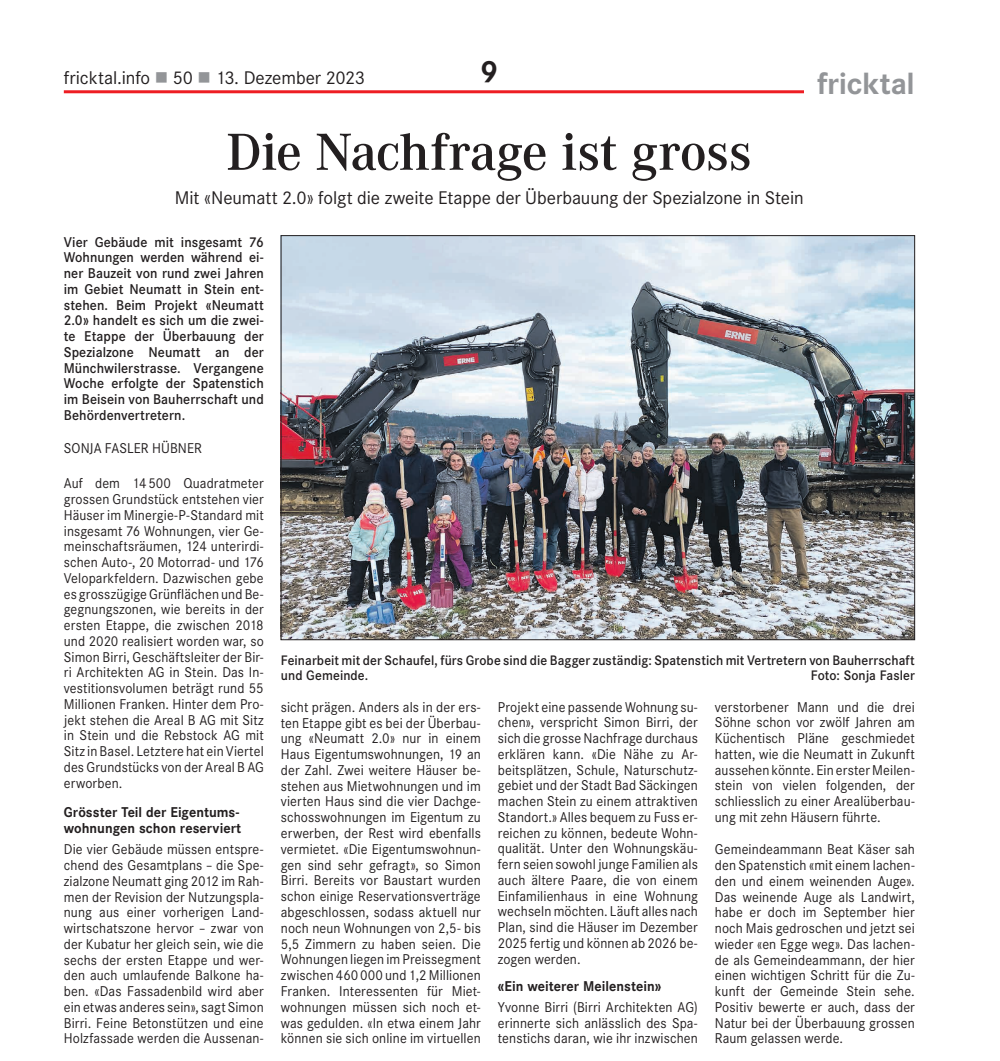
<style>
.page{position:relative;width:1000px;height:1061px;background:#fff}
.page>*{position:absolute;margin:0;border:0;box-sizing:border-box;transform-origin:0 0}
.t1{font:500 51px "Corporate A";letter-spacing:-.015em;color:#231f20}
.t2{font:700 30px "Corporate S";letter-spacing:-.01em;color:#939598}
.t3{font:700 30px "Corporate S";color:#231f20}
.t4{font:18px "Corporate S";letter-spacing:-.005em;color:#231f20}
.t5{font:13.95px/15.8px "Corporate S";letter-spacing:.005em;color:#231f20;text-align:justify;scale:.95 1}
.t6{font:500 13.95px/15.8px "Corporate S";letter-spacing:.005em;color:#231f20;text-align:justify;scale:.95 1}
.t7{font:700 13.95px/15.8px "Corporate S";letter-spacing:.005em;color:#231f20;scale:.95 1}
.t8{font:500 13.5px/15px "Corporate S";letter-spacing:.005em;color:#231f20;scale:.95 1}
.s1{color:#939598}
</style>
<div class="page">
<hr style="left:64px;top:90px;width:797px;height:3px;background:#ee1d23">
<div style="left:804px;top:72px;width:110px;height:22px;background:#fff"></div>
<img style="left:283px;top:237px;width:629px;height:401px">
<p class="t4" style="left:64px;top:67px;width:302px">fricktal.info <span class="s1">■</span> 50 <span class="s1">■</span> 13. Dezember 2023</p>
<h2 class="t3" style="left:480px;top:53px;width:20px">9</h2>
<h2 class="t2" style="left:816px;top:65px;width:99px">fricktal</h2>
<h1 class="t1" style="left:226px;top:122px;width:527px">Die Nachfrage ist gross</h1>
<p class="t4" style="left:175px;top:187px;width:630px">Mit «Neumatt 2.0» folgt die zweite Etappe der Überbauung der Spezialzone in Stein</p>
<p class="t6" style="left:64px;top:234px;width:212px">Vier Gebäude mit insgesamt 76<br>Wohnungen werden während ei&shy;ner Bauzeit von rund zwei Jahren im Gebiet Neumatt in Stein ent&shy;stehen. Beim Projekt «Neumatt 2.0» handelt es sich um die zwei&shy;te Etappe der Überbauung der Spezialzone Neumatt an der Münchwilerstrasse. Vergangene Woche erfolgte der Spatenstich im Beisein von Bauherrschaft und Behördenvertretern.</p>
<p class="t5" style="left:64px;top:441px;width:147px">SONJA FASLER HÜBNER</p>
<p class="t5" style="left:64px;top:476px;width:212px">Auf dem 14500 Quadratmeter grossen Grundstück entstehen vier Häuser im Minergie-P-Standard mit insgesamt 76 Wohnungen, vier Ge&shy;meinschaftsräumen, 124 unterirdi&shy;schen Auto-, 20 Motorrad- und 176<br>Veloparkfeldern. Dazwischen gebe es grosszügige Grünflächen und Be&shy;gegnungszonen, wie bereits in der ersten Etappe, die zwischen 2018 und 2020 realisiert worden war, so Simon Birri, Geschäftsleiter der Bir&shy;ri Architekten AG in Stein. Das In&shy;vestitionsvolumen beträgt rund 55<br>Millionen Franken. Hinter dem Pro&shy;jekt stehen die Areal B AG mit Sitz in Stein und die Rebstock AG mit Sitz in Basel. Letztere hat ein Viertel des Grundstücks von der Areal B AG erworben.</p>
<p class="t7" style="left:64px;top:804px;width:188px">Grösster Teil der Eigentums&shy;wohnungen schon reserviert</p>
<p class="t5" style="left:64px;top:842px;width:212px">Die vier Gebäude müssen entspre&shy;chend des Gesamtplans – die Spe&shy;zialzone Neumatt ging 2012 im Rah&shy;men der Revision der Nutzungspla&shy;nung aus einer vorherigen Land&shy;wirtschatszone hervor – zwar von der Kubatur her gleich sein, wie die sechs der ersten Etappe und wer&shy;den auch umlaufende Balkone ha&shy;ben. «Das Fassadenbild wird aber ein etwas anderes sein», sagt Simon Birri. Feine Betonstützen und eine Holzfassade werden die Aussenan-</p>
<p class="t8" style="left:281px;top:653px;width:668px">Feinarbeit mit der Schaufel, fürs Grobe sind die Bagger zuständig: Spatenstich mit Vertretern von Bauherrschaft und Gemeinde.</p>
<p class="t8" style="left:810px;top:668px;width:111px">Foto: Sonja Fasler</p>
<p class="t5" style="left:281px;top:699px;width:212px">sicht prägen. Anders als in der ers&shy;ten Etappe gibt es bei der Überbau&shy;ung «Neumatt 2.0» nur in einem Haus Eigentumswohnungen, 19 an der Zahl. Zwei weitere Häuser be&shy;stehen aus Mietwohnungen und im vierten Haus sind die vier Dachge&shy;schosswohnungen im Eigentum zu erwerben, der Rest wird ebenfalls vermietet. «Die Eigentumswohnun&shy;gen sind sehr gefragt», so Simon Birri. Bereits vor Baustart wurden schon einige Reservationsverträge abgeschlossen, sodass aktuell nur noch neun Wohnungen von 2,5- bis 5,5 Zimmern zu haben seien. Die Wohnungen liegen im Preissegment zwischen 460000 und 1,2 Millionen Franken. Interessenten für Miet&shy;wohnungen müssen sich noch et&shy;was gedulden. «In etwa einem Jahr können sie sich online im virtuellen</p>
<p class="t5" style="left:497px;top:699px;width:212px">Projekt eine passende Wohnung su&shy;chen», verspricht Simon Birri, der sich die grosse Nachfrage durchaus erklären kann. «Die Nähe zu Ar&shy;beitsplätzen, Schule, Naturschutz&shy;gebiet und der Stadt Bad Säckingen machen Stein zu einem attraktiven Standort.» Alles bequem zu Fuss er&shy;reichen zu können, bedeute Wohn&shy;qualität. Unter den Wohnungskäu&shy;fern seien sowohl junge Familien als auch ältere Paare, die von einem Einfamilienhaus in eine Wohnung wechseln möchten. Läuft alles nach Plan, sind die Häuser im Dezember 2025 fertig und können ab 2026 be&shy;zogen werden.</p>
<p class="t5" style="left:714px;top:699px;width:212px">verstorbener Mann und die drei Söhne schon vor zwölf Jahren am Küchentisch Pläne geschmiedet hatten, wie die Neumatt in Zukunft aussehen könnte. Ein erster Meilen&shy;stein von vielen folgenden, der schliesslich zu einer Arealüberbau&shy;ung mit zehn Häusern führte.</p>
<p class="t5" style="left:714px;top:842px;width:212px">Gemeindeammann Beat Käser sah den Spatenstich «mit einem lachen&shy;den und einem weinenden Auge».<br>Das weinende Auge als Landwirt, habe er doch im September hier noch Mais gedroschen und jetzt sei wieder «en Egge weg». Das lachen&shy;de als Gemeindeammann, der hier einen wichtigen Schritt für die Zu&shy;kunft der Gemeinde Stein sehe.<br>Positiv bewerte er auch, dass der Natur bei der Überbauung grossen Raum gelassen werde.</p>
<p class="t7" style="left:497px;top:979px;width:174px">«Ein weiterer Meilenstein»</p>
<p class="t5" style="left:497px;top:999px;width:212px">Yvonne Birri (Birri Architekten AG) erinnerte sich anlässlich des Spa&shy;tenstichs daran, wie ihr inzwischen</p>
</div>
